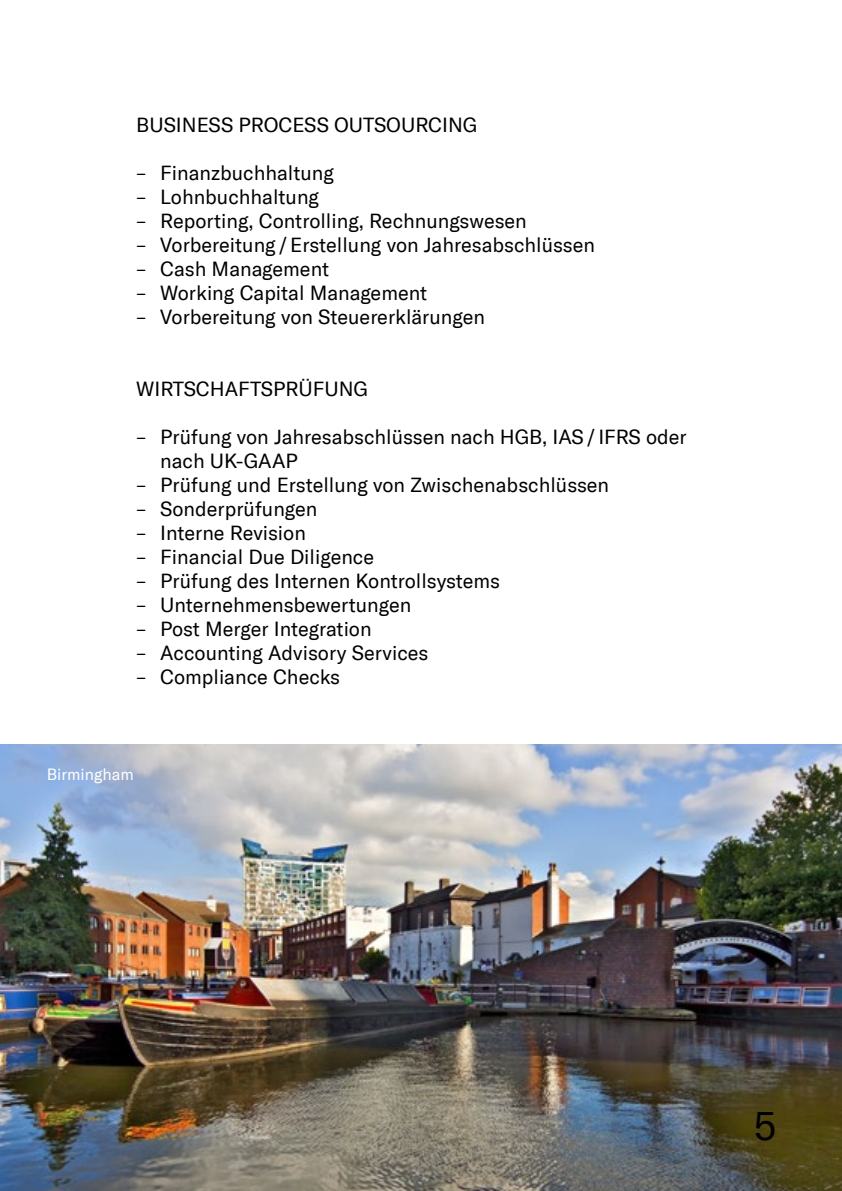
<style>
.page{position:relative;width:842px;height:1191px;background:#fff}
.page>*{position:absolute;margin:0;border:0;box-sizing:border-box;transform-origin:0 0}
.t1{font:40px "GT America";color:#000}
.t2{font:20px/24px "GT America";color:#000}
.t3{font:16px "GT America";color:#fff}
</style>
<div class="page">
<img style="left:0;top:744px;width:842px;height:447px">
<p class="t2" style="left:136px;top:113px;width:343px">BUSINESS PROCESS OUTSOURCING</p>
<p class="t2" style="left:136px;top:161px;width:199px">– Finanzbuchhaltung</p>
<p class="t2" style="left:136px;top:185px;width:184px">– Lohnbuchhaltung</p>
<p class="t2" style="left:136px;top:209px;width:392px">– Reporting, Controlling, Rechnungswesen</p>
<p class="t2" style="left:136px;top:233px;width:460px">– Vorbereitung / Erstellung von Jahresabschlüssen</p>
<p class="t2" style="left:136px;top:257px;width:194px">– Cash Management</p>
<p class="t2" style="left:136px;top:281px;width:292px">– Working Capital Management</p>
<p class="t2" style="left:136px;top:305px;width:350px">– Vorbereitung von Steuererklärungen</p>
<p class="t2" style="left:136px;top:377px;width:233px">WIRTSCHAFTSPRÜFUNG</p>
<p class="t2" style="left:160px;top:425px;width:528px;text-indent:-24px">– Prüfung von Jahresabschlüssen nach HGB, IAS / IFRS oder nach UK-GAAP</p>
<p class="t2" style="left:136px;top:473px;width:474px">– Prüfung und Erstellung von Zwischenabschlüssen</p>
<p class="t2" style="left:136px;top:497px;width:183px">– Sonderprüfungen</p>
<p class="t2" style="left:136px;top:521px;width:171px">– Interne Revision</p>
<p class="t2" style="left:136px;top:545px;width:239px">– Financial Due Diligence</p>
<p class="t2" style="left:136px;top:569px;width:365px">– Prüfung des Internen Kontrollsystems</p>
<p class="t2" style="left:136px;top:593px;width:277px">– Unternehmensbewertungen</p>
<p class="t2" style="left:136px;top:617px;width:237px">– Post Merger Integration</p>
<p class="t2" style="left:136px;top:641px;width:294px">– Accounting Advisory Services</p>
<p class="t2" style="left:136px;top:665px;width:205px">– Compliance Checks</p>
<p class="t3" style="left:47px;top:765px;width:89px">Birmingham</p>
<h1 class="t1" style="left:754px;top:1102px;width:24px">5</h1>
</div>
